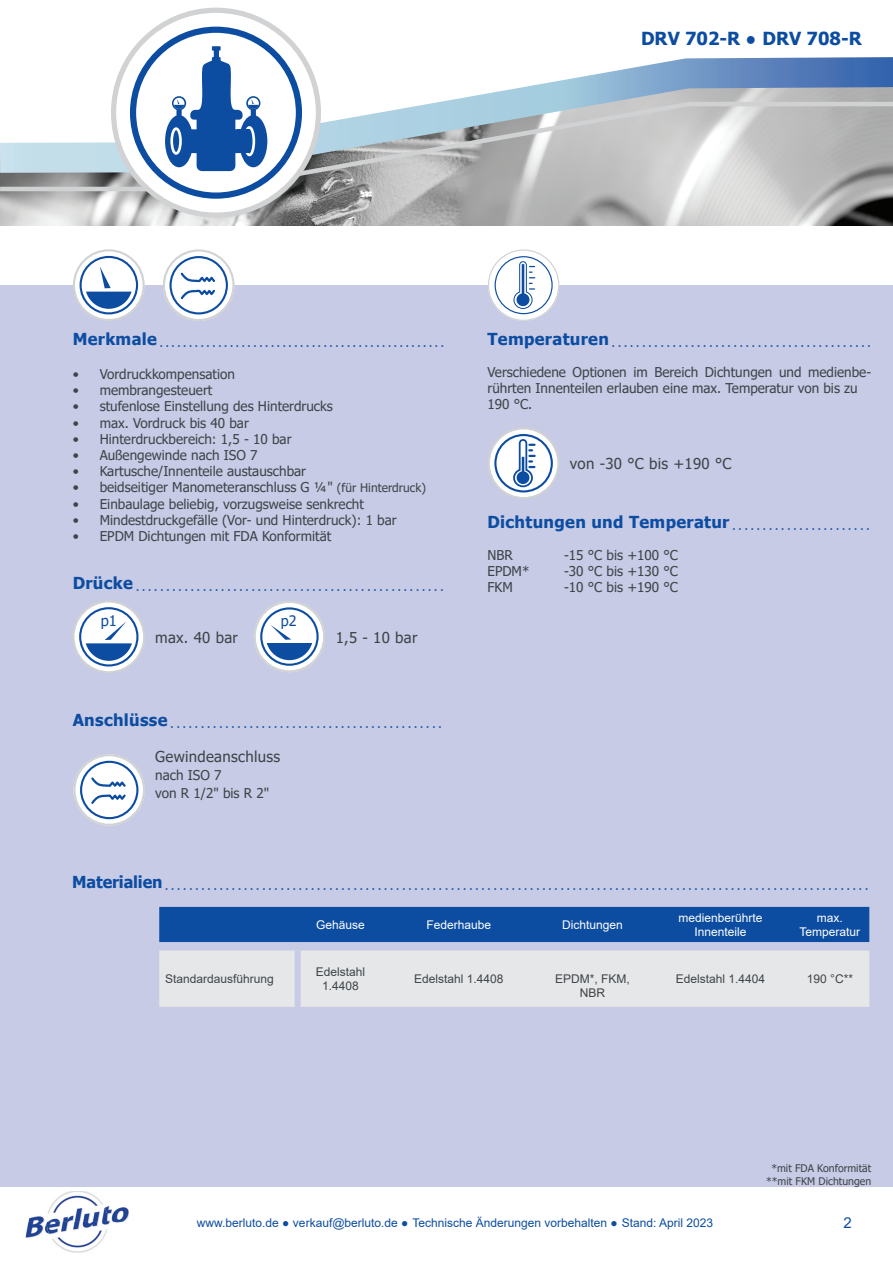
<style>
.page{position:relative;width:893px;height:1263px;background:#fff}
.page>*{position:absolute;margin:0;border:0;box-sizing:border-box;transform-origin:0 0}
.t1{font:700 18px "Tahoma";color:#0d4da1}
.t2{font:700 16.5px "Tahoma";letter-spacing:.02em;color:#0d4da1}
.t3{font:15px "Tahoma";letter-spacing:.02em;color:#3e4448}
.t4{font:15px "Arial";color:#0d4da1}
.t5{font:14.7px "Tahoma";color:#0d4da1}
.t6{font:14.4px "Tahoma";color:#0d4da1}
.t7{font:13.5px/16.2px "Tahoma";color:#3e4448}
.t8{font:12px/14.4px "Arial";color:#3e4448;text-align:center}
.t9{font:12px "Arial";color:#0d4da1}
.t10{font:12px/14.4px "Arial";color:#fff;text-align:center}
.t11{font:10.5px/12.6px "Tahoma";color:#3e4448;text-align:center}
.t12{font:700 8.7px "Tahoma";color:#0d4da1}
.s1{font-size:12px}
.s2{font-family:"Tahoma";font-weight:700}
</style>
<div class="page">
<img style="left:0;top:193px;width:893px;height:32px">
<svg style="left:135px;top:42px;width:758px;height:58px"></svg>
<svg style="left:0;top:100px;width:893px;height:93px;background:#bbbfc0"></svg>
<img style="left:28px;top:1216px;width:17px;height:6px">
<img style="left:108px;top:1206px;width:21px;height:16px">
<img style="left:25px;top:1222px;width:96px;height:16px">
<img style="left:47px;top:1191px;width:61px;height:62px">
<div style="left:0;top:285px;width:893px;height:901px;background:#c7cbe6"></div>
<svg style="left:73px;top:601px;width:71px;height:71px;background:#e1e8f1"></svg>
<div style="left:79px;top:607px;width:59px;height:59px;border:2px solid #0d4da1;border-radius:50%"></div>
<svg style="left:86px;top:621px;width:46px;height:40px;background:#a3bbdb"></svg>
<div style="left:73px;top:601px;width:72px;height:72px;border:2px solid #d1d2d4;border-radius:50%"></div>
<svg style="left:254px;top:601px;width:71px;height:71px;background:#e3e9f1"></svg>
<div style="left:260px;top:607px;width:59px;height:59px;border:2px solid #0d4da1;border-radius:50%"></div>
<svg style="left:267px;top:625px;width:45px;height:35px;background:#99b4d7"></svg>
<div style="left:254px;top:601px;width:71px;height:71px;border:2px solid #d1d2d4;border-radius:50%"></div>
<svg style="left:489px;top:428px;width:70px;height:70px;background:#e5ebf3"></svg>
<div style="left:494px;top:434px;width:59px;height:58px;border:2px solid #0d4da1;border-radius:50%"></div>
<svg style="left:512px;top:438px;width:23px;height:50px"></svg>
<div style="left:488px;top:427px;width:71px;height:72px;border:2px solid #d1d2d4;border-radius:50%"></div>
<svg style="left:488px;top:250px;width:71px;height:71px;fill:#fff"></svg>
<div style="left:495px;top:256px;width:58px;height:58px;border:1px solid #0d4da1;border-radius:50%"></div>
<svg style="left:513px;top:261px;width:22px;height:48px"></svg>
<div style="left:488px;top:249px;width:71px;height:72px;border:1px solid #d1d2d4;border-radius:50%"></div>
<svg style="left:73px;top:249px;width:71px;height:71px"></svg>
<div style="left:73px;top:249px;width:72px;height:72px;border:2px solid #d1d2d4;border-radius:50%"></div>
<div style="left:80px;top:256px;width:58px;height:58px;border:2px solid #0d4da1;border-radius:50%"></div>
<svg style="left:86px;top:266px;width:46px;height:43px"></svg>
<div style="left:159px;top:907px;width:710px;height:35px;background:#0d4da1"></div>
<div style="left:159px;top:950px;width:710px;height:57px;background:#e6e7e9"></div>
<div style="left:295px;top:950px;width:6px;height:57px;background:#c7cbe6"></div>
<svg style="left:114px;top:10px;width:204px;height:207px"></svg>
<div style="left:130px;top:27px;width:172px;height:172px;border:6px solid #0d4da1;border-radius:50%"></div>
<svg style="left:0;top:46px;width:374px;height:125px"></svg>
<div style="left:172px;top:129px;width:8px;height:24px;background:#0d4da1;border-radius:50%"></div>
<div style="left:170px;top:127px;width:12px;height:28px;border:3px solid #fff;border-radius:50%"></div>
<div style="left:245px;top:127px;width:9px;height:28px;background:#0d4da1;border-radius:50%"></div>
<div style="left:244px;top:126px;width:11px;height:30px;border:3px solid #fff;border-radius:50%"></div>
<div style="left:237px;top:129px;width:12px;height:24px;background:#0d4da1"></div>
<svg style="left:163px;top:250px;width:71px;height:71px"></svg>
<div style="left:171px;top:257px;width:56px;height:56px;background:#fff;border-radius:50%"></div>
<div style="left:169px;top:256px;width:59px;height:58px;border:2px solid #0d4da1;border-radius:50%"></div>
<svg style="left:180px;top:272px;width:35px;height:28px"></svg>
<div style="left:163px;top:249px;width:72px;height:72px;border:2px solid #d1d2d4;border-radius:50%"></div>
<svg style="left:74px;top:754px;width:71px;height:72px"></svg>
<div style="left:81px;top:762px;width:56px;height:56px;background:#fff;border-radius:50%"></div>
<div style="left:80px;top:761px;width:58px;height:58px;border:2px solid #0d4da1;border-radius:50%"></div>
<svg style="left:91px;top:777px;width:35px;height:27px"></svg>
<div style="left:73px;top:754px;width:72px;height:72px;border:2px solid #d1d2d4;border-radius:50%"></div>
<h1 class="t1" style="left:641px;top:26px;width:222px">DRV 702-R ● DRV 708-R</h1>
<p class="t12" style="left:73px;top:340px;width:373px"><sup>Merkmale</sup> · · · · · · · · · · · · · · · · · · · · · · · · · · · · · · · · · · · · · · · · · · · · · · · · ·</p>
<p class="t7" style="left:73px;top:367px;width:164px">• Vordruckkompensation</p>
<p class="t7" style="left:73px;top:383px;width:141px">• membrangesteuert</p>
<p class="t7" style="left:73px;top:399px;width:262px">• stufenlose Einstellung des Hinterdrucks</p>
<p class="t7" style="left:73px;top:415px;width:178px">• max. Vordruck bis 40 bar</p>
<p class="t7" style="left:73px;top:431px;width:220px">• Hinterdruckbereich: 1,5 - 10 bar</p>
<p class="t7" style="left:73px;top:448px;width:186px">• Außengewinde nach ISO 7</p>
<p class="t7" style="left:73px;top:464px;width:235px">• Kartusche/Innenteile austauschbar</p>
<p class="t7" style="left:73px;top:480px;width:355px">• beidseitiger Manometeranschluss G ¼" <span class="s1">(für Hinterdruck)</span></p>
<p class="t7" style="left:73px;top:496px;width:293px">• Einbaulage beliebig, vorzugsweise senkrecht</p>
<p class="t7" style="left:73px;top:512px;width:326px">• Mindestdruckgefälle (Vor- und Hinterdruck): 1 bar</p>
<p class="t7" style="left:73px;top:529px;width:260px">• EPDM Dichtungen mit FDA Konformität</p>
<p class="t12" style="left:73px;top:585px;width:372px"><sup>Drücke</sup> · · · · · · · · · · · · · · · · · · · · · · · · · · · · · · · · · · · · · · · · · · · · · · · · · · ·</p>
<p class="t5" style="left:101px;top:610px;width:18px">p1</p>
<p class="t3" style="left:155px;top:627px;width:84px">max. 40 bar</p>
<p class="t6" style="left:281px;top:611px;width:17px">p2</p>
<p class="t3" style="left:336px;top:627px;width:83px">1,5 - 10 bar</p>
<p class="t12" style="left:73px;top:721px;width:370px"><sup>Anschlüsse</sup> · · · · · · · · · · · · · · · · · · · · · · · · · · · · · · · · · · · · · · · · · · · · ·</p>
<p class="t3" style="left:155px;top:746px;width:126px">Gewindeanschluss</p>
<p class="t7" style="left:155px;top:766px;width:116px;line-height:18px">nach ISO 7<br>von R 1/2" bis R 2"</p>
<p class="t12" style="left:487px;top:340px;width:385px"><sup>Temperaturen</sup> · · · · · · · · · · · · · · · · · · · · · · · · · · · · · · · · · · · · · · · · · · ·</p>
<p class="t7" style="left:487px;top:365px;width:385px">Verschiedene Optionen im Bereich Dichtungen und medienbe&shy;rührten Innenteilen erlauben eine max. Temperatur von bis zu<br>190 °C.</p>
<p class="t3" style="left:570px;top:454px;width:163px">von -30 °C bis +190 °C</p>
<p class="t2" style="left:487px;top:510px;width:384px">Dichtungen und Temperatur <sub>·</sub> <sub>·</sub> <sub>·</sub> <sub>·</sub> <sub>·</sub> <sub>·</sub> <sub>·</sub> <sub>·</sub> <sub>·</sub> <sub>·</sub> <sub>·</sub> <sub>·</sub> <sub>·</sub> <sub>·</sub> <sub>·</sub> <sub>·</sub> <sub>·</sub> <sub>·</sub> <sub>·</sub> <sub>·</sub> <sub>·</sub> <sub>·</sub> <sub>·</sub></p>
<p class="t7" style="left:487px;top:548px;width:27px">NBR</p>
<p class="t7" style="left:564px;top:548px;width:116px">-15 °C bis +100 °C</p>
<p class="t7" style="left:487px;top:564px;width:43px">EPDM*</p>
<p class="t7" style="left:564px;top:564px;width:116px">-30 °C bis +130 °C</p>
<p class="t7" style="left:487px;top:580px;width:27px">FKM</p>
<p class="t7" style="left:564px;top:580px;width:116px">-10 °C bis +190 °C</p>
<p class="t12" style="left:72px;top:884px;width:797px"><sup>Materialien</sup> · · · · · · · · · · · · · · · · · · · · · · · · · · · · · · · · · · · · · · · · · · · · · · · · · · · · · · · · · · · · · · · · · · · · · · · · · · · · · · · · · · · · · · · · · · · · · · · · · · · · · · · · · · · · · · · · · · · ·</p>
<p class="t10" style="left:316px;top:917px;width:50px">Gehäuse</p>
<p class="t10" style="left:426px;top:917px;width:66px">Federhaube</p>
<p class="t10" style="left:562px;top:917px;width:62px">Dichtungen</p>
<p class="t10" style="left:679px;top:910px;width:86px">medienberührte<br>Innenteile</p>
<p class="t10" style="left:800px;top:910px;width:62px">max.<br>Temperatur</p>
<p class="t8" style="left:165px;top:971px;width:110px">Standardausführung</p>
<p class="t8" style="left:316px;top:964px;width:51px">Edelstahl<br>1.4408</p>
<p class="t8" style="left:414px;top:971px;width:91px">Edelstahl 1.4408</p>
<p class="t8" style="left:555px;top:971px;width:76px">EPDM*, FKM,<br>NBR</p>
<p class="t8" style="left:676px;top:971px;width:91px">Edelstahl 1.4404</p>
<p class="t8" style="left:807px;top:971px;width:48px">190 °C**</p>
<p class="t11" style="left:766px;top:1162px;width:107px">*mit FDA Konformität **mit FKM Dichtungen</p>
<p class="t9" style="left:197px;top:1214px;width:518px">www.berluto.de <span class="s2">●</span> verkauf@berluto.de <span class="s2">●</span> Technische Änderungen vorbehalten <span class="s2">●</span> Stand: April 2023</p>
<p class="t4" style="left:843px;top:1212px;width:10px">2</p>
</div>
